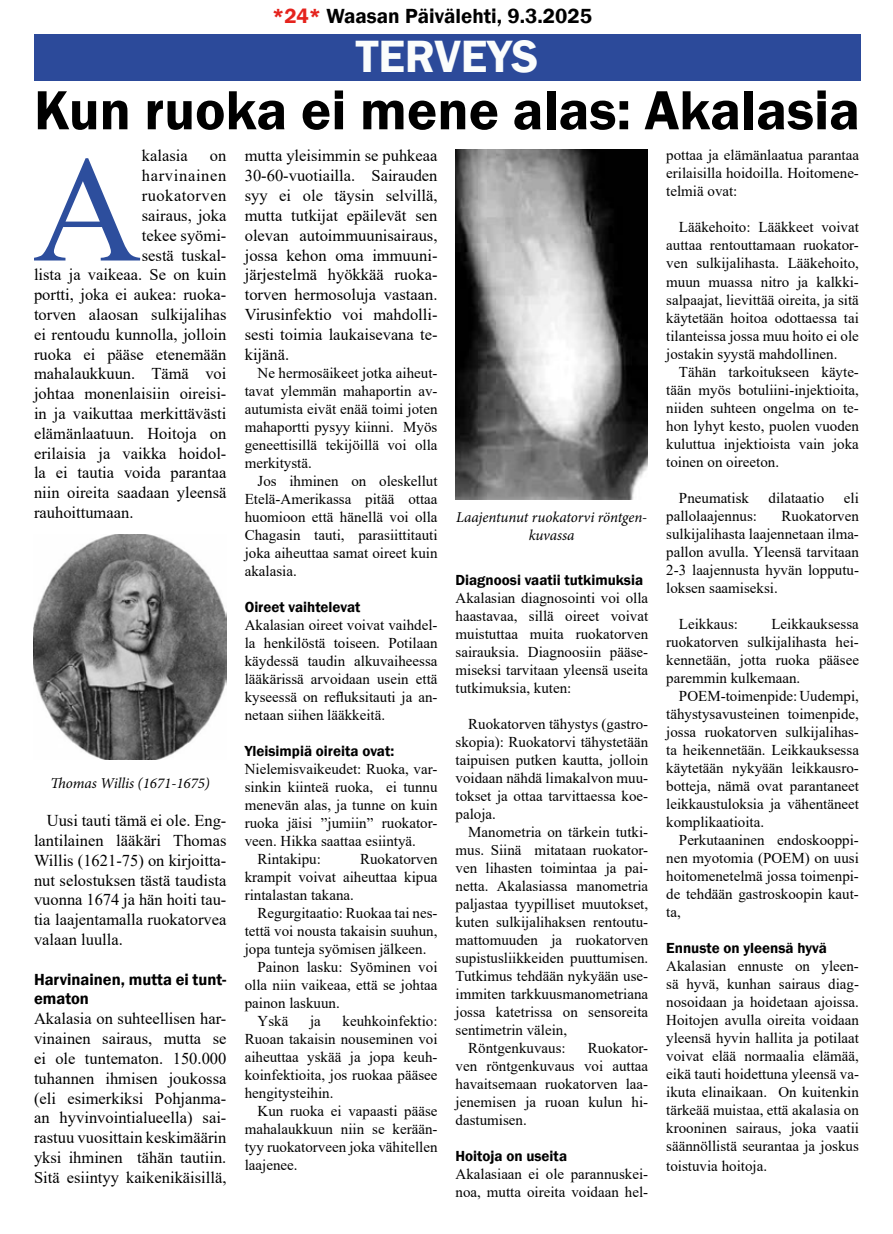
<style>
.page{position:relative;width:893px;height:1234px;background:#fff}
.page>*{position:absolute;margin:0;border:0;box-sizing:border-box;transform-origin:0 0}
.t1{font:150.9px "Times New Roman";color:#2d4e9d}
.t2{font:600 57px "Franklin Gothic";color:#000}
.t3{font:600 46.5px "Franklin Gothic";color:#fbfdfc}
.t4{font:600 21px "Franklin Gothic";color:#000}
.t5{font:16.5px/19.8px "Times New Roman";color:#000;text-align:justify}
.t6{font:600 16.5px/19.8px "Franklin Gothic";color:#000}
.t7{font:16.5px "Times New Roman";letter-spacing:.04em;color:#000}
.t8{font:16.5px "Times New Roman";letter-spacing:.03em;color:#000}
.t9{font:15px/18px "Times New Roman";color:#000;text-align:justify}
.t10{font:600 15px "Franklin Gothic";color:#000}
.t11{font:italic 15px/18px "Minion Pro";letter-spacing:-.005em;color:#000;text-align:center}
.s1{color:#e5231d}
</style>
<div class="page">
<div style="left:34px;top:34px;width:826px;height:47px;background:#2c4a9a"></div>
<img style="left:455px;top:150px;width:193px;height:349px">
<img style="left:34px;top:534px;width:192px;height:225px">
<h3 class="t4" style="left:272px;top:3px;width:321px"><span class="s1">*24*</span> Waasan Päivälehti, 9.3.2025</h3>
<h3 class="t3" style="left:356px;top:28px;width:184px">TERVEYS</h3>
<h2 class="t2" style="left:34px;top:75px;width:827px">Kun ruoka ei mene alas: Akalasia</h2>
<p class="t5" style="left:142px;top:145px;width:47px">kalasia</p>
<p class="t5" style="left:210px;top:145px;width:18px">on</p>
<p class="t7" style="left:142px;top:164px;width:86px">harvinainen</p>
<p class="t8" style="left:142px;top:184px;width:86px">ruokatorven</p>
<p class="t5" style="left:142px;top:205px;width:86px">sairaus, joka</p>
<p class="t5" style="left:142px;top:225px;width:86px">tekee syömi-</p>
<p class="t5" style="left:142px;top:244px;width:86px">sestä tuskal-</p>
<p class="t5" style="left:34px;top:264px;width:194px">lista ja vaikeaa. Se on kuin</p>
<p class="t5" style="left:34px;top:284px;width:194px">portti, joka ei aukea: ruoka-</p>
<p class="t5" style="left:34px;top:304px;width:194px">torven alaosan sulkijalihas</p>
<p class="t5" style="left:34px;top:324px;width:194px">ei rentoudu kunnolla, jolloin</p>
<p class="t5" style="left:34px;top:343px;width:194px">ruoka ei pääse etenemään</p>
<p class="t5" style="left:34px;top:363px;width:194px">mahalaukkuun. Tämä voi</p>
<p class="t5" style="left:34px;top:383px;width:194px">johtaa monenlaisiin oireisi-</p>
<p class="t5" style="left:34px;top:403px;width:194px">in ja vaikuttaa merkittävästi</p>
<p class="t5" style="left:34px;top:423px;width:194px">elämänlaatuun. Hoitoja on</p>
<p class="t5" style="left:34px;top:442px;width:194px">erilaisia ja vaikka hoidol-</p>
<p class="t5" style="left:34px;top:462px;width:194px">la ei tautia voida parantaa</p>
<p class="t5" style="left:34px;top:482px;width:194px">niin oireita saadaan yleensä</p>
<p class="t5" style="left:34px;top:502px;width:101px">rauhoittumaan.</p>
<h1 class="t1" style="left:33px;top:103px;width:110px">A</h1>
<p class="t11" style="left:50px;top:774px;width:161px">Thomas Willis (1671-1675)</p>
<p class="t5" style="left:34px;top:810px;width:194px;text-indent:13px">Uusi tauti tämä ei ole. Eng&shy;lantilainen lääkäri Thomas Willis (1621-75) on kirjoitta&shy;nut selostuksen tästä taudista vuonna 1674 ja hän hoiti tau&shy;tia laajentamalla ruokatorvea valaan luulla.</p>
<p class="t6" style="left:34px;top:969px;width:194px">Harvinainen, mutta ei tunt&shy;ematon</p>
<p class="t5" style="left:34px;top:1008px;width:194px">Akalasia on suhteellisen har&shy;vinainen sairaus, mutta se ei ole tuntematon. 150.000 tuhannen ihmisen joukossa (eli esimerkiksi Pohjanma&shy;an hyvinvointialueella) sai&shy;rastuu vuosittain keskimäärin yksi ihminen tähän tautiin.<br>Sitä esiintyy kaikenikäisillä,</p>
<p class="t5" style="left:245px;top:145px;width:194px">mutta yleisimmin se puhkeaa 30-60-vuotiailla. Sairauden syy ei ole täysin selvillä, mutta tutkijat epäilevät sen olevan autoimmuunisairaus, jossa kehon oma immuuni&shy;järjestelmä hyökkää ruoka&shy;torven hermosoluja vastaan.<br>Virusinfektio voi mahdolli&shy;sesti toimia laukaisevana te&shy;kijänä.</p>
<p class="t9" style="left:245px;top:363px;width:194px;text-indent:13px">Ne hermosäikeet jotka aiheut&shy;tavat ylemmän mahaportin av&shy;autumista eivät enää toimi joten mahaportti pysyy kiinni. Myös geneettisillä tekijöillä voi olla merkitystä.</p>
<p class="t9" style="left:245px;top:471px;width:194px;text-indent:13px">Jos ihminen on oleskellut Etelä-Amerikassa pitää ottaa huomioon että hänellä voi olla Chagasin tauti, parasiittitauti joka aiheuttaa samat oireet kuin akalasia.</p>
<p class="t10" style="left:245px;top:597px;width:117px">Oireet vaihtelevat</p>
<p class="t9" style="left:245px;top:615px;width:194px">Akalasian oireet voivat vaihdel&shy;la henkilöstä toiseen. Potilaan käydessä taudin alkuvaiheessa lääkärissä arvoidaan usein että kyseessä on refluksitauti ja an&shy;netaan siihen lääkkeitä.</p>
<p class="t10" style="left:245px;top:741px;width:151px">Yleisimpiä oireita ovat:</p>
<p class="t9" style="left:245px;top:759px;width:194px">Nielemisvaikeudet: Ruoka, var-</p>
<p class="t9" style="left:245px;top:777px;width:194px">sinkin kiinteä ruoka, ei tunnu</p>
<p class="t9" style="left:245px;top:795px;width:194px">menevän alas, ja tunne on kuin</p>
<p class="t9" style="left:245px;top:813px;width:194px">ruoka jäisi ”jumiin” ruokator-</p>
<p class="t9" style="left:245px;top:831px;width:173px">veen. Hikka saattaa esiintyä.</p>
<p class="t9" style="left:257px;top:849px;width:65px">Rintakipu:</p>
<p class="t9" style="left:245px;top:849px;width:194px;text-indent:115px">Ruokatorven krampit voivat aiheuttaa kipua rintalastan takana.</p>
<p class="t9" style="left:257px;top:903px;width:181px">Regurgitaatio: Ruokaa tai nes-</p>
<p class="t9" style="left:245px;top:921px;width:194px">tettä voi nousta takaisin suuhun,</p>
<p class="t9" style="left:245px;top:939px;width:183px">jopa tunteja syömisen jälkeen.</p>
<p class="t9" style="left:257px;top:957px;width:181px">Painon lasku: Syöminen voi</p>
<p class="t9" style="left:245px;top:975px;width:194px">olla niin vaikeaa, että se johtaa</p>
<p class="t9" style="left:245px;top:993px;width:96px">painon laskuun.</p>
<p class="t9" style="left:257px;top:1011px;width:32px">Yskä</p>
<p class="t9" style="left:310px;top:1011px;width:12px">ja</p>
<p class="t9" style="left:245px;top:1011px;width:194px;text-indent:98px">keuhkoinfektio:<br>Ruoan takaisin nouseminen voi aiheuttaa yskää ja jopa keuh&shy;koinfektioita, jos ruokaa pääsee hengitysteihin.</p>
<p class="t9" style="left:245px;top:1101px;width:194px;text-indent:13px">Kun ruoka ei vapaasti pääse mahalaukkuun niin se kerään&shy;tyy ruokatorveen joka vähitellen laajenee.</p>
<p class="t11" style="left:456px;top:507px;width:193px">Laajentunut ruokatorvi röntgen&shy;kuvassa</p>
<p class="t10" style="left:455px;top:570px;width:189px">Diagnoosi vaatii tutkimuksia</p>
<p class="t9" style="left:455px;top:588px;width:194px">Akalasian diagnosointi voi olla haastavaa, sillä oireet voivat muistuttaa muita ruokatorven sairauksia. Diagnoosiin pääse&shy;miseksi tarvitaan yleensä useita tutkimuksia, kuten:</p>
<p class="t9" style="left:455px;top:714px;width:194px;text-indent:13px">Ruokatorven tähystys (gastro&shy;skopia): Ruokatorvi tähystetään taipuisen putken kautta, jolloin voidaan nähdä limakalvon muu&shy;tokset ja ottaa tarvittaessa koe&shy;paloja.</p>
<p class="t9" style="left:468px;top:822px;width:181px">Manometria on tärkein tutki-</p>
<p class="t9" style="left:455px;top:840px;width:194px">mus. Siinä mitataan ruokator-</p>
<p class="t9" style="left:455px;top:858px;width:194px">ven lihasten toimintaa ja pai-</p>
<p class="t9" style="left:455px;top:876px;width:194px">netta. Akalasiassa manometria</p>
<p class="t9" style="left:455px;top:894px;width:194px">paljastaa tyypilliset muutokset,</p>
<p class="t9" style="left:455px;top:912px;width:194px">kuten sulkijalihaksen rentoutu-</p>
<p class="t9" style="left:455px;top:930px;width:194px">mattomuuden ja ruokatorven</p>
<p class="t9" style="left:455px;top:948px;width:194px">supistusliikkeiden puuttumisen.</p>
<p class="t9" style="left:455px;top:966px;width:194px">Tutkimus tehdään nykyään use-</p>
<p class="t9" style="left:455px;top:984px;width:194px">immiten tarkkuusmanometriana</p>
<p class="t9" style="left:455px;top:1002px;width:194px">jossa katetrissa on sensoreita</p>
<p class="t9" style="left:455px;top:1020px;width:113px">sentimetrin välein,</p>
<p class="t9" style="left:468px;top:1038px;width:99px">Röntgenkuvaus:</p>
<p class="t9" style="left:455px;top:1038px;width:194px;text-indent:132px">Ruokator&shy;ven röntgenkuvaus voi auttaa havaitsemaan ruokatorven laa&shy;jenemisen ja ruoan kulun hi&shy;dastumisen.</p>
<p class="t10" style="left:455px;top:1146px;width:113px">Hoitoja on useita</p>
<p class="t9" style="left:455px;top:1164px;width:194px">Akalasiaan ei ole parannuskei&shy;noa, mutta oireita voidaan hel-</p>
<p class="t9" style="left:666px;top:146px;width:194px">pottaa ja elämänlaatua parantaa erilaisilla hoidoilla. Hoitomene&shy;telmiä ovat:</p>
<p class="t9" style="left:666px;top:218px;width:194px;text-indent:13px">Lääkehoito: Lääkkeet voivat auttaa rentouttamaan ruokator&shy;ven sulkijalihasta. Lääkehoito, muun muassa nitro ja kalkki&shy;salpaajat, lievittää oireita, ja sitä käytetään hoitoa odottaessa tai tilanteissa jossa muu hoito ei ole jostakin syystä mahdollinen.</p>
<p class="t9" style="left:666px;top:362px;width:194px;text-indent:13px">Tähän tarkoitukseen käyte&shy;tään myös botuliini-injektioita, niiden suhteen ongelma on te&shy;hon lyhyt kesto, puolen vuoden kuluttua injektioista vain joka toinen on oireeton.</p>
<p class="t9" style="left:679px;top:488px;width:72px">Pneumatisk</p>
<p class="t9" style="left:769px;top:488px;width:57px">dilataatio</p>
<p class="t9" style="left:844px;top:488px;width:16px">eli</p>
<p class="t9" style="left:666px;top:506px;width:92px">pallolaajennus:</p>
<p class="t9" style="left:666px;top:506px;width:194px;text-indent:115px">Ruokatorven sulkijalihasta laajennetaan ilma&shy;pallon avulla. Yleensä tarvitaan 2-3 laajennusta hyvän lopputu&shy;loksen saamiseksi.</p>
<p class="t9" style="left:679px;top:614px;width:61px">Leikkaus:</p>
<p class="t9" style="left:666px;top:614px;width:194px;text-indent:105px">Leikkauksessa ruokatorven sulkijalihasta hei&shy;kennetään, jotta ruoka pääsee paremmin kulkemaan.</p>
<p class="t9" style="left:666px;top:686px;width:194px;text-indent:13px">POEM-toimenpide: Uudempi, tähystysavusteinen toimenpide, jossa ruokatorven sulkijalihas&shy;ta heikennetään. Leikkauksessa käytetään nykyään leikkausro&shy;botteja, nämä ovat parantaneet leikkaustuloksia ja vähentäneet komplikaatioita.</p>
<p class="t9" style="left:666px;top:830px;width:194px;text-indent:13px">Perkutaaninen endoskooppi&shy;nen myotomia (POEM) on uusi hoitomenetelmä jossa toimenpi&shy;de tehdään gastroskoopin kaut&shy;ta,</p>
<p class="t10" style="left:666px;top:938px;width:162px">Ennuste on yleensä hyvä</p>
<p class="t9" style="left:666px;top:956px;width:194px">Akalasian ennuste on yleen&shy;sä hyvä, kunhan sairaus diag&shy;nosoidaan ja hoidetaan ajoissa.<br>Hoitojen avulla oireita voidaan yleensä hyvin hallita ja potilaat voivat elää normaalia elämää, eikä tauti hoidettuna yleensä va&shy;ikuta elinaikaan. On kuitenkin tärkeää muistaa, että akalasia on krooninen sairaus, joka vaatii säännöllistä seurantaa ja joskus</p>
<p class="t9" style="left:666px;top:1156px;width:102px">toistuvia hoitoja.</p>
</div>
